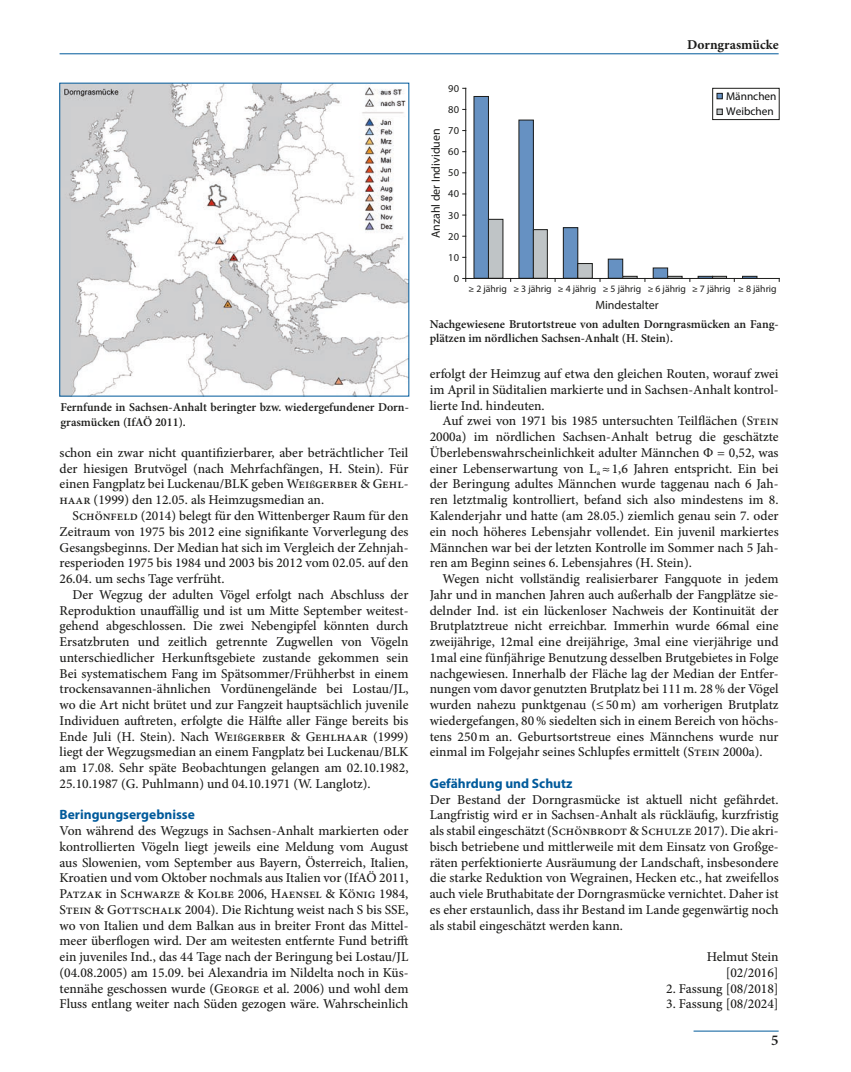
<style>
.page{position:relative;width:851px;height:1072px;background:#fff}
.page>*{position:absolute;margin:0;border:0;box-sizing:border-box;transform-origin:0 0}
.t1{font:600 15px "Minion Pro";color:#1d1d1b}
.Grundschrift{font:500 13.5px/15.8px "Minion Pro";color:#1d1d1b;text-align:justify}
.Grundschrift_-_ohne_Einzug{font:500 13.5px/15.8px "Minion Pro";color:#1d1d1b;text-align:justify}
.Autor_Arttext{font:500 13.5px "Minion Pro";color:#1d1d1b}
.Titel_fett__H2{font:700 13.5px "Myriad Pro";color:#005a9b}
.t2{font:700 13.5px "Minion Pro";color:#1d1d1b}
.Legende_Abb_Tab{font:600 12px/14.4px "Minion Pro";color:#1d1d1b}
.t3{font:12px "Myriad Pro";color:#1d1d1b}
.t4{font:11.25px/15.3px "Myriad Pro";color:#0a0b0b}
.t5{font:10.5px "Myriad Pro";color:#1d1d1b}
.t6{font:9.75px "Myriad Pro";color:#1d1d1b}
.s1{font-size:10.5px}
</style>
<div class="page">
<hr style="left:60px;top:53px;width:718px;height:1px;background:#005a9b">
<hr style="left:693px;top:1030px;width:85px;height:1px;background:#005a9b">
<div style="left:474px;top:96px;width:14px;height:182px;background:#6691c2"></div>
<div style="left:519px;top:120px;width:14px;height:158px;background:#6691c2"></div>
<div style="left:563px;top:228px;width:14px;height:50px;background:#6691c2"></div>
<div style="left:563px;top:227px;width:15px;height:51px;border:1px solid #1d1d1b"></div>
<div style="left:608px;top:259px;width:14px;height:19px;background:#6691c2"></div>
<div style="left:608px;top:259px;width:14px;height:19px;border:1px solid #1d1d1b"></div>
<div style="left:653px;top:268px;width:14px;height:10px;background:#6691c2"></div>
<svg style="left:742px;top:276px;width:15px;height:2px"></svg>
<div style="left:488px;top:219px;width:15px;height:59px;background:#bfc4c6"></div>
<div style="left:488px;top:219px;width:15px;height:59px;border:1px solid #1d1d1b"></div>
<div style="left:533px;top:230px;width:14px;height:48px;background:#bfc4c6"></div>
<div style="left:533px;top:229px;width:14px;height:49px;border:1px solid #1d1d1b"></div>
<div style="left:577px;top:263px;width:15px;height:15px;background:#bfc4c6"></div>
<div style="left:577px;top:263px;width:15px;height:15px;border:1px solid #1d1d1b"></div>
<svg style="left:622px;top:276px;width:15px;height:2px"></svg>
<svg style="left:667px;top:276px;width:15px;height:2px"></svg>
<svg style="left:697px;top:276px;width:29px;height:2px"></svg>
<hr style="left:465px;top:88px;width:1px;height:190px;background:#1d1d1b">
<hr style="left:465px;top:278px;width:314px;height:1px;background:#1d1d1b">
<svg style="left:716px;top:93px;width:6px;height:6px"></svg>
<div style="left:712px;top:88px;width:67px;height:32px;border:1px solid #1d1d1b"></div>
<svg style="left:716px;top:109px;width:6px;height:6px"></svg>
<img style="left:62px;top:85px;width:345px;height:309px">
<p class="Legende_Abb_Tab" style="left:60px;top:400px;width:350px">Fernfunde in Sachsen-Anhalt beringter bzw. wiedergefundener Dorn&shy;grasmücken (IfAÖ 2011).</p>
<p class="Grundschrift_-_ohne_Einzug" style="left:60px;top:445px;width:350px">schon ein zwar nicht quantifizierbarer, aber beträchtlicher Teil der hiesigen Brutvögel (nach Mehrfachfängen, H. Stein). Für einen Fangplatz bei Luckenau/BLK geben Wei<span class="s1">ß</span>gerber &amp; Gehl&shy;haar (1999) den 12.05. als Heimzugsmedian an.</p>
<p class="Grundschrift" style="left:60px;top:508px;width:350px;text-indent:13px">Schönfeld (2014) belegt für den Wittenberger Raum für den Zeitraum von 1975 bis 2012 eine signifikante Vorverlegung des Gesangsbeginns. Der Median hat sich im Vergleich der Zehnjah&shy;resperioden 1975 bis 1984 und 2003 bis 2012 vom 02.05. auf den 26.04. um sechs Tage verfrüht.</p>
<p class="Grundschrift" style="left:60px;top:586px;width:350px;text-indent:13px">Der Wegzug der adulten Vögel erfolgt nach Abschluss der Reproduktion unauffällig und ist um Mitte September weitest&shy;gehend abgeschlossen. Die zwei Nebengipfel könnten durch Ersatzbruten und zeitlich getrennte Zugwellen von Vögeln unterschiedlicher Herkunftsgebiete zustande gekommen sein Bei systematischem Fang im Spätsommer/Frühherbst in einem trockensavannen-ähnlichen Vordünengelände bei Lostau/JL, wo die Art nicht brütet und zur Fangzeit hauptsächlich juvenile Individuen auftreten, erfolgte die Hälfte aller Fänge bereits bis Ende Juli (H. Stein). Nach Wei<span class="s1">ß</span>gerber &amp; Gehlhaar (1999) liegt der Wegzugsmedian an einem Fangplatz bei Luckenau/BLK am 17.08. Sehr späte Beobachtungen gelangen am 02.10.1982, 25.10.1987 (G. Puhlmann) und 04.10.1971 (W. Langlotz).</p>
<h2 class="Titel_fett__H2" style="left:60px;top:806px;width:137px">Beringungsergebnisse</h2>
<p class="Grundschrift_-_ohne_Einzug" style="left:60px;top:823px;width:350px">Von während des Wegzugs in Sachsen-Anhalt markierten oder kontrollierten Vögeln liegt jeweils eine Meldung vom August aus Slowenien, vom September aus Bayern, Österreich, Italien, Kroatien und vom Oktober nochmals aus Italien vor (IfAÖ 2011, Patzak in Schwarze &amp; Kolbe 2006, Haensel &amp; König 1984, Stein &amp; Gottschalk 2004). Die Richtung weist nach S bis SSE, wo von Italien und dem Balkan aus in breiter Front das Mittel&shy;meer überflogen wird. Der am weitesten entfernte Fund betrifft ein juveniles Ind., das 44 Tage nach der Beringung bei Lostau/JL (04.08.2005) am 15.09. bei Alexandria im Nildelta noch in Küs&shy;tennähe geschossen wurde (George et al. 2006) und wohl dem Fluss entlang weiter nach Süden gezogen wäre. Wahrscheinlich</p>
<p class="t2" style="left:687px;top:35px;width:93px">Dorngrasmücke</p>
<p class="t3" style="left:428px;top:238px;width:111px;rotate:-90deg">Anzahl der Individuen</p>
<p class="t5" style="left:448px;top:82px;width:12px">90</p>
<p class="t5" style="left:448px;top:103px;width:12px">80</p>
<p class="t5" style="left:448px;top:124px;width:12px">70</p>
<p class="t5" style="left:448px;top:145px;width:12px">60</p>
<p class="t5" style="left:448px;top:166px;width:12px">50</p>
<p class="t5" style="left:448px;top:187px;width:12px">40</p>
<p class="t5" style="left:448px;top:208px;width:12px">30</p>
<p class="t5" style="left:448px;top:230px;width:12px">20</p>
<p class="t5" style="left:448px;top:251px;width:12px">10</p>
<p class="t5" style="left:454px;top:272px;width:7px">0</p>
<p class="t4" style="left:726px;top:88px;width:52px">Männchen<br>Weibchen</p>
<p class="t6" style="left:468px;top:283px;width:309px">≥ 2 jährig ≥ 3 jährig ≥ 4 jährig ≥ 5 jährig ≥ 6 jährig ≥ 7 jährig ≥ 8 jährig</p>
<p class="t3" style="left:595px;top:298px;width:65px">Mindestalter</p>
<p class="Legende_Abb_Tab" style="left:429px;top:317px;width:350px">Nachgewiesene Brutortstreue von adulten Dorngrasmücken an Fang&shy;plätzen im nördlichen Sachsen-Anhalt (H. Stein).</p>
<p class="Grundschrift_-_ohne_Einzug" style="left:429px;top:366px;width:350px">erfolgt der Heimzug auf etwa den gleichen Routen, worauf zwei im April in Süditalien markierte und in Sachsen-Anhalt kontrol&shy;lierte Ind. hindeuten.</p>
<p class="Grundschrift" style="left:429px;top:413px;width:350px;text-indent:13px">Auf zwei von 1971 bis 1985 untersuchten Teilflächen (Stein 2000a) im nördlichen Sachsen-Anhalt betrug die geschätzte Überlebenswahrscheinlichkeit adulter Männchen Φ = 0,52, was einer Lebenserwartung von L<sub>a</sub> ≈1,6 Jahren entspricht. Ein bei der Beringung adultes Männchen wurde taggenau nach 6 Jah&shy;ren letztmalig kontrolliert, befand sich also mindestens im 8.<br>Kalenderjahr und hatte (am 28.05.) ziemlich genau sein 7. oder ein noch höheres Lebensjahr vollendet. Ein juvenil markiertes Männchen war bei der letzten Kontrolle im Sommer nach 5 Jah&shy;ren am Beginn seines 6. Lebensjahres (H. Stein).</p>
<p class="Grundschrift" style="left:429px;top:571px;width:350px;text-indent:13px">Wegen nicht vollständig realisierbarer Fangquote in jedem Jahr und in manchen Jahren auch außerhalb der Fangplätze sie&shy;delnder Ind. ist ein lückenloser Nachweis der Kontinuität der Brutplatztreue nicht erreichbar. Immerhin wurde 66mal eine zweijährige, 12mal eine dreijährige, 3mal eine vierjährige und 1mal eine fünfjährige Benutzung desselben Brutgebietes in Folge nachgewiesen. Innerhalb der Fläche lag der Median der Entfer&shy;nungen vom davor genutzten Brutplatz bei 111m. 28% der Vögel wurden nahezu punktgenau (≤50m) am vorherigen Brutplatz wiedergefangen, 80% siedelten sich in einem Bereich von höchs&shy;tens 250m an. Geburtsortstreue eines Männchens wurde nur einmal im Folgejahr seines Schlupfes ermittelt (Stein 2000a).</p>
<h2 class="Titel_fett__H2" style="left:429px;top:774px;width:144px">Gefährdung und Schutz</h2>
<p class="Grundschrift_-_ohne_Einzug" style="left:429px;top:791px;width:350px">Der Bestand der Dorngrasmücke ist aktuell nicht gefährdet.<br>Langfristig wird er in Sachsen-Anhalt als rückläufig, kurzfristig als stabil eingeschätzt (Schönbrodt &amp; Schulze 2017). Die akri&shy;bisch betriebene und mittlerweile mit dem Einsatz von Großge&shy;räten perfektionierte Ausräumung der Landschaft, insbesondere die starke Reduktion von Wegrainen, Hecken etc., hat zweifellos auch viele Bruthabitate der Dorngrasmücke vernichtet. Daher ist es eher erstaunlich, dass ihr Bestand im Lande gegenwärtig noch als stabil eingeschätzt werden kann.</p>
<p class="Autor_Arttext" style="left:706px;top:947px;width:73px">Helmut Stein</p>
<p class="Autor_Arttext" style="left:725px;top:963px;width:54px">[02/2016]</p>
<p class="Autor_Arttext" style="left:666px;top:979px;width:114px">2. Fassung [08/2018]</p>
<p class="Autor_Arttext" style="left:666px;top:995px;width:114px">3. Fassung [08/2024]</p>
<p class="t1" style="left:771px;top:1029px;width:9px">5</p>
</div>
